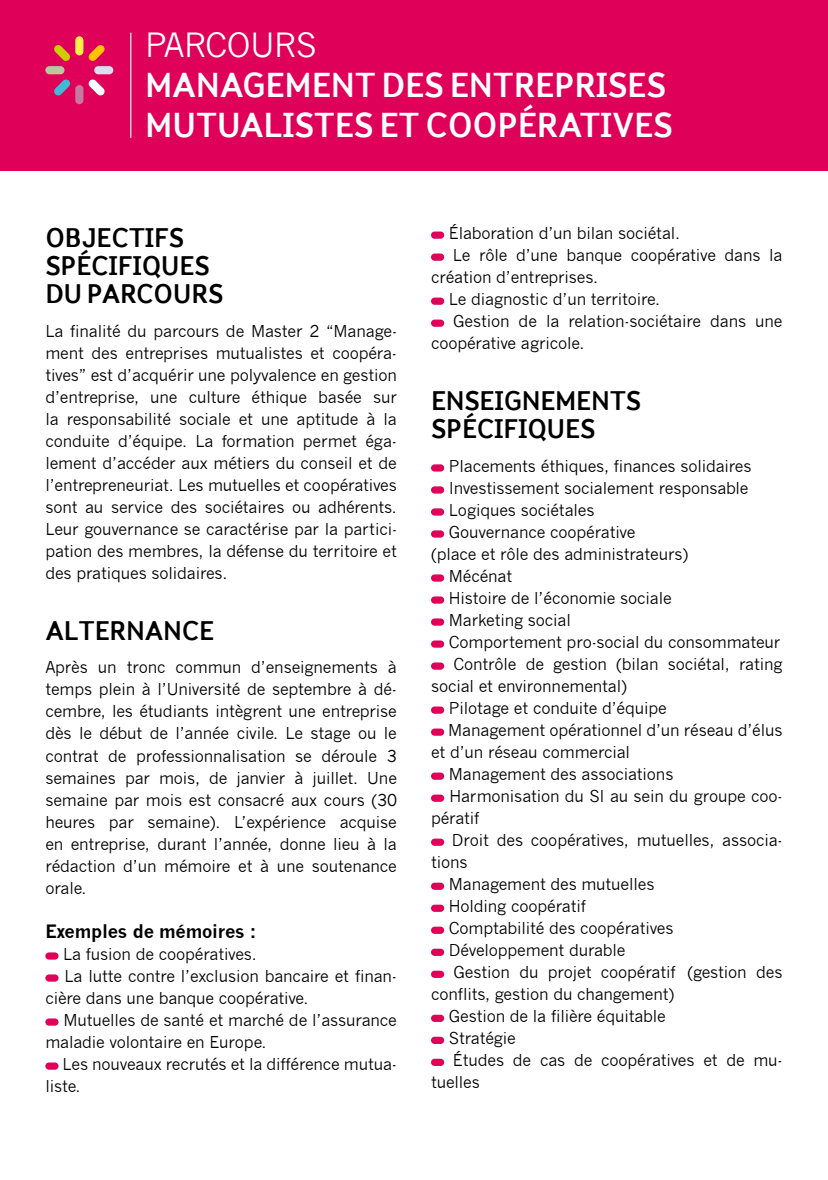
<style>
.page{position:relative;width:828px;height:1180px;background:#fff}
.page>*{position:absolute;margin:0;border:0;box-sizing:border-box;transform-origin:0 0}
.t1{font:700 36px/40px "Focus LF";letter-spacing:-.01em;color:#fff}
.t2{font:32.6px "News Gothic";letter-spacing:-.01em;color:#fff}
.t3{font:700 28px/28px "Focus OSF";letter-spacing:-.01em;color:#000}
.t4{font:700 18px "News Gothic";letter-spacing:-.01em;color:#000}
.t5{font:16px/22px "News Gothic";letter-spacing:-.01em;color:#000;text-align:justify}
</style>
<div class="page">
<div style="left:0;top:0;width:828px;height:170px;background:#de0059"></div>
<svg style="left:88px;top:45px;width:17px;height:16px"></svg>
<svg style="left:54px;top:79px;width:16px;height:17px"></svg>
<div style="left:94px;top:66px;width:19px;height:8px;background:#d6e0f1;border-radius:4px"></div>
<div style="left:45px;top:66px;width:20px;height:8px;background:#b7c99d;border-radius:4px"></div>
<svg style="left:88px;top:79px;width:17px;height:17px"></svg>
<svg style="left:54px;top:45px;width:16px;height:16px"></svg>
<div style="left:75px;top:85px;width:8px;height:19px;background:#c6799e;border-radius:4px"></div>
<div style="left:75px;top:36px;width:8px;height:19px;background:#ffef47;border-radius:4px"></div>
<hr style="left:130px;top:33px;width:1px;height:105px;background:#fff">
<div style="left:45px;top:952px;width:14px;height:7px;background:#de0059;border-radius:4px"></div>
<div style="left:45px;top:974px;width:14px;height:7px;background:#de0059;border-radius:4px"></div>
<div style="left:45px;top:1018px;width:14px;height:7px;background:#de0059;border-radius:4px"></div>
<div style="left:45px;top:1062px;width:14px;height:7px;background:#de0059;border-radius:4px"></div>
<div style="left:431px;top:231px;width:13px;height:8px;background:#de0059;border-radius:4px"></div>
<div style="left:431px;top:253px;width:13px;height:8px;background:#de0059;border-radius:4px"></div>
<div style="left:431px;top:297px;width:13px;height:8px;background:#de0059;border-radius:4px"></div>
<div style="left:431px;top:319px;width:13px;height:8px;background:#de0059;border-radius:4px"></div>
<div style="left:431px;top:464px;width:13px;height:7px;background:#de0059;border-radius:4px"></div>
<div style="left:431px;top:486px;width:13px;height:7px;background:#de0059;border-radius:4px"></div>
<div style="left:431px;top:508px;width:13px;height:7px;background:#de0059;border-radius:4px"></div>
<div style="left:431px;top:530px;width:13px;height:7px;background:#de0059;border-radius:4px"></div>
<div style="left:431px;top:574px;width:13px;height:7px;background:#de0059;border-radius:4px"></div>
<div style="left:431px;top:596px;width:13px;height:7px;background:#de0059;border-radius:4px"></div>
<div style="left:431px;top:618px;width:13px;height:7px;background:#de0059;border-radius:4px"></div>
<div style="left:431px;top:640px;width:13px;height:7px;background:#de0059;border-radius:4px"></div>
<div style="left:431px;top:662px;width:13px;height:7px;background:#de0059;border-radius:4px"></div>
<div style="left:431px;top:706px;width:13px;height:7px;background:#de0059;border-radius:4px"></div>
<div style="left:431px;top:728px;width:13px;height:7px;background:#de0059;border-radius:4px"></div>
<div style="left:431px;top:772px;width:13px;height:7px;background:#de0059;border-radius:4px"></div>
<div style="left:431px;top:794px;width:13px;height:7px;background:#de0059;border-radius:4px"></div>
<div style="left:431px;top:838px;width:13px;height:7px;background:#de0059;border-radius:4px"></div>
<div style="left:431px;top:882px;width:13px;height:7px;background:#de0059;border-radius:4px"></div>
<div style="left:431px;top:904px;width:13px;height:7px;background:#de0059;border-radius:4px"></div>
<div style="left:431px;top:926px;width:13px;height:7px;background:#de0059;border-radius:4px"></div>
<div style="left:431px;top:948px;width:13px;height:7px;background:#de0059;border-radius:4px"></div>
<div style="left:431px;top:970px;width:13px;height:7px;background:#de0059;border-radius:4px"></div>
<div style="left:431px;top:1014px;width:13px;height:7px;background:#de0059;border-radius:4px"></div>
<div style="left:431px;top:1036px;width:13px;height:7px;background:#de0059;border-radius:4px"></div>
<div style="left:431px;top:1058px;width:13px;height:7px;background:#de0059;border-radius:4px"></div>
<h2 class="t2" style="left:145px;top:26px;width:173px">PARCOURS</h2>
<h1 class="t1" style="left:145px;top:64px;width:529px">MANAGEM ENT DES ENTREPRISES<br>M UTUALISTES ET COOPÉRATIVES</h1>
<h3 class="t3" style="left:45px;top:223px;width:180px">OBJECTIFS<br>SPÉCIFIQUES<br>DU PARCOURS</h3>
<p class="t5" style="left:45px;top:320px;width:353px">La finalité du parcours de Master 2 “Manage&shy;ment des entreprises mutualistes et coopéra&shy;tives” est d’acquérir une polyvalence en gestion d’entreprise, une culture éthique basée sur la responsabilité sociale et une aptitude à la conduite d’équipe. La formation permet éga&shy;lement d’accéder aux métiers du conseil et de l’entrepreneuriat. Les mutuelles et coopératives sont au service des sociétaires ou adhérents.<br>Leur gouvernance se caractérise par la partici&shy;pation des membres, la défense du territoire et des pratiques solidaires.</p>
<h3 class="t3" style="left:45px;top:616px;width:153px">ALTERNANCE</h3>
<p class="t5" style="left:45px;top:656px;width:353px">Après un tronc commun d’enseignements à temps plein à l’Université de septembre à dé&shy;cembre, les étudiants intègrent une entreprise dès le début de l’année civile. Le stage ou le contrat de professionnalisation se déroule 3 semaines par mois, de janvier à juillet. Une semaine par mois est consacré aux cours (30 heures par semaine). L’expérience acquise en entreprise, durant l’année, donne lieu à la rédaction d’un mémoire et à une soutenance orale.</p>
<p class="t4" style="left:45px;top:919px;width:213px">Exemples de mémoires :</p>
<p class="t5" style="left:63px;top:942px;width:195px">La fusion de coopératives.</p>
<p class="t5" style="left:64px;top:964px;width:334px">La lutte contre l’exclusion bancaire et finan-</p>
<p class="t5" style="left:45px;top:986px;width:264px">cière dans une banque coopérative.</p>
<p class="t5" style="left:63px;top:1008px;width:335px">Mutuelles de santé et marché de l’assurance</p>
<p class="t5" style="left:45px;top:1030px;width:223px">maladie volontaire en Europe.</p>
<p class="t5" style="left:63px;top:1052px;width:336px">Les nouveaux recrutés et la différence mutua-</p>
<p class="t5" style="left:45px;top:1074px;width:37px">liste.</p>
<p class="t5" style="left:449px;top:222px;width:233px">Élaboration d’un bilan sociétal.</p>
<p class="t5" style="left:453px;top:244px;width:331px">Le rôle d’une banque coopérative dans la</p>
<p class="t5" style="left:431px;top:266px;width:169px">création d’entreprises.</p>
<p class="t5" style="left:449px;top:288px;width:213px">Le diagnostic d’un territoire.</p>
<p class="t5" style="left:453px;top:310px;width:331px">Gestion de la relation-sociétaire dans une</p>
<p class="t5" style="left:431px;top:332px;width:155px">coopérative agricole.</p>
<h3 class="t3" style="left:431px;top:386px;width:195px">ENSEIGNEMENTS<br>SPÉCIFIQUES</h3>
<p class="t5" style="left:449px;top:455px;width:304px">Placements éthiques, finances solidaires</p>
<p class="t5" style="left:449px;top:477px;width:301px">Investissement socialement responsable</p>
<p class="t5" style="left:449px;top:499px;width:147px">Logiques sociétales</p>
<p class="t5" style="left:449px;top:521px;width:188px">Gouvernance coopérative</p>
<p class="t5" style="left:431px;top:543px;width:259px">(place et rôle des administrateurs)</p>
<p class="t5" style="left:449px;top:565px;width:65px">Mécénat</p>
<p class="t5" style="left:449px;top:587px;width:224px">Histoire de l’économie sociale</p>
<p class="t5" style="left:449px;top:609px;width:124px">Marketing social</p>
<p class="t5" style="left:449px;top:631px;width:333px">Comportement pro-social du consommateur</p>
<p class="t5" style="left:453px;top:653px;width:331px">Contrôle de gestion (bilan sociétal, rating</p>
<p class="t5" style="left:431px;top:675px;width:197px">social et environnemental)</p>
<p class="t5" style="left:449px;top:697px;width:219px">Pilotage et conduite d’équipe</p>
<p class="t5" style="left:448px;top:719px;width:336px">Management opérationnel d’un réseau d’élus</p>
<p class="t5" style="left:431px;top:741px;width:201px">et d’un réseau commercial</p>
<p class="t5" style="left:449px;top:763px;width:226px">Management des associations</p>
<p class="t5" style="left:449px;top:785px;width:335px">Harmonisation du SI au sein du groupe coo-</p>
<p class="t5" style="left:431px;top:807px;width:50px">pératif</p>
<p class="t5" style="left:452px;top:829px;width:332px">Droit des coopératives, mutuelles, associa-</p>
<p class="t5" style="left:431px;top:851px;width:38px">tions</p>
<p class="t5" style="left:449px;top:873px;width:207px">Management des mutuelles</p>
<p class="t5" style="left:449px;top:895px;width:138px">Holding coopératif</p>
<p class="t5" style="left:449px;top:917px;width:226px">Comptabilité des coopératives</p>
<p class="t5" style="left:449px;top:939px;width:178px">Développement durable</p>
<p class="t5" style="left:453px;top:961px;width:330px">Gestion du projet coopératif (gestion des</p>
<p class="t5" style="left:431px;top:983px;width:245px">conflits, gestion du changement)</p>
<p class="t5" style="left:449px;top:1005px;width:218px">Gestion de la filière équitable</p>
<p class="t5" style="left:449px;top:1027px;width:69px">Stratégie</p>
<p class="t5" style="left:453px;top:1049px;width:331px">Études de cas de coopératives et de mu-</p>
<p class="t5" style="left:431px;top:1071px;width:50px">tuelles</p>
</div>
